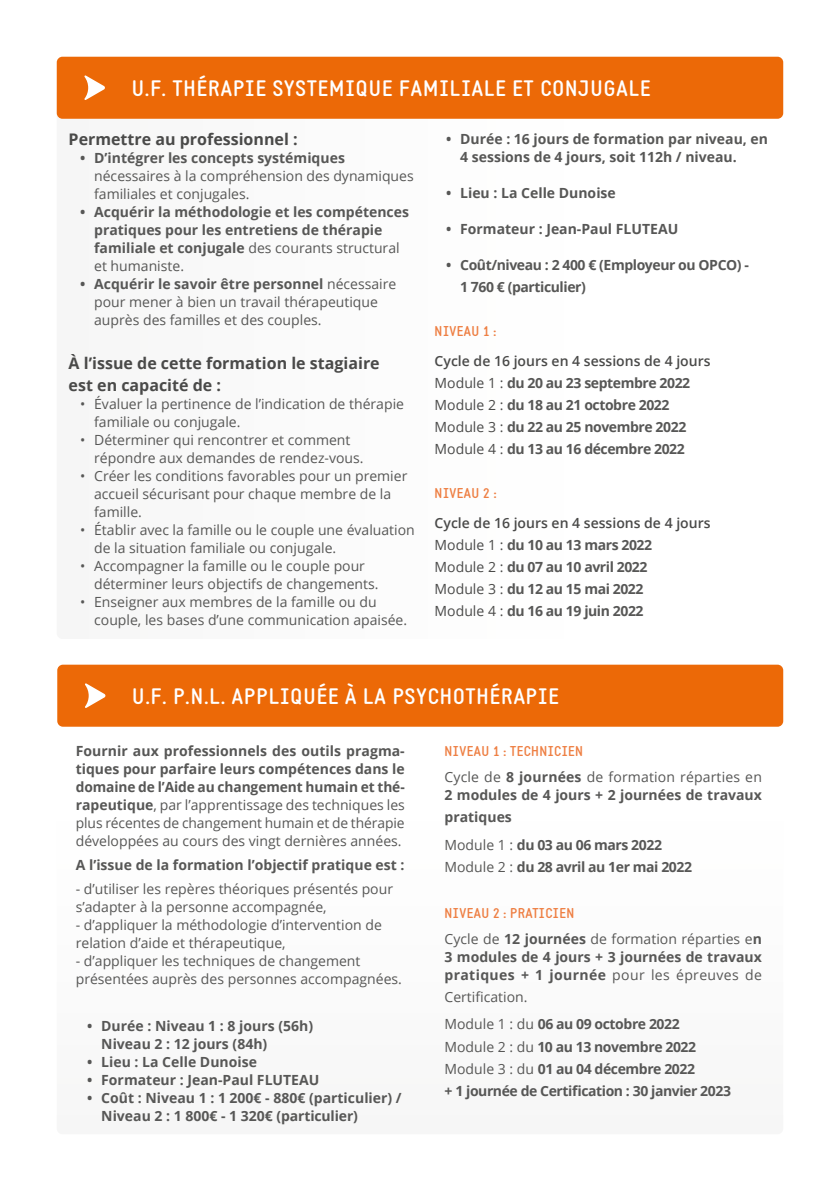
<style>
.page{position:relative;width:840px;height:1191px;background:#fff}
.page>*{position:absolute;margin:0;border:0;box-sizing:border-box;transform-origin:0 0}
.t1{font:700 22px "Static";letter-spacing:.04em;color:#fff}
.t2{font:700 16px/22px "Open Sans";color:#4a4a49}
.t3{font:700 14px/18px "Open Sans";color:#575756}
.t4{font:14px/18px "Open Sans";color:#575756}
.t5{font:700 14px/22px "Open Sans";letter-spacing:-.03em;color:#575756}
.t6{font:700 14px "Static";letter-spacing:.025em;color:#ee7f43}
.s1{font-weight:400}
.s2{font-weight:700}
.s3{font-weight:600;color:#4a4a49}
.s4{font-weight:400;color:#4a4a49}
</style>
<div class="page">
<div style="left:57px;top:57px;width:725px;height:62px;background:#ec6907;border-radius:6px"></div>
<svg style="left:84px;top:75px;width:21px;height:25px"></svg>
<div style="left:57px;top:664px;width:725px;height:62px;background:#ec6907;border-radius:6px"></div>
<svg style="left:85px;top:683px;width:20px;height:25px"></svg>
<h1 class="t1" style="left:132px;top:75px;width:520px">U.F. THÉRAPIE SYSTEMIQUE FAMILIALE ET CONJUGALE</h1>
<p class="t2" style="left:69px;top:128px;width:230px">Permettre au professionnel :</p>
<p class="t3" style="left:80px;top:149px;width:266px">• D’intégrer les concepts systémiques</p>
<p class="t4" style="left:94px;top:167px;width:321px">nécessaires à la compréhension des dynamiques familiales et conjugales.</p>
<p class="t3" style="left:94px;top:203px;width:316px;text-indent:-14px">• Acquérir la méthodologie et les compétences pratiques pour les entretiens de thérapie familiale et conjugale <span class="s1">des courants structural et humaniste.</span></p>
<p class="t4" style="left:94px;top:275px;width:303px;text-indent:-14px"><span class="s2">• Acquérir le savoir être personnel</span> nécessaire pour mener à bien un travail thérapeutique auprès des familles et des couples.</p>
<p class="t2" style="left:69px;top:352px;width:312px">À l’issue de cette formation le stagiaire est en capacité de :</p>
<p class="t4" style="left:94px;top:395px;width:311px;text-indent:-14px">• Évaluer la pertinence de l’indication de thérapie familiale ou conjugale.</p>
<p class="t4" style="left:94px;top:431px;width:271px;text-indent:-14px">• Déterminer qui rencontrer et comment répondre aux demandes de rendez-vous.</p>
<p class="t4" style="left:94px;top:467px;width:314px;text-indent:-14px">• Créer les conditions favorables pour un premier accueil sécurisant pour chaque membre de la famille.</p>
<p class="t4" style="left:94px;top:521px;width:322px;text-indent:-14px">• Établir avec la famille ou le couple une évaluation de la situation familiale ou conjugale.</p>
<p class="t4" style="left:94px;top:557px;width:286px;text-indent:-14px">• Accompagner la famille ou le couple pour déterminer leurs objectifs de changements.</p>
<p class="t4" style="left:94px;top:593px;width:314px;text-indent:-14px">• Enseigner aux membres de la famille ou du couple, les bases d’une communication apaisée.</p>
<p class="t3" style="left:460px;top:129px;width:309px;text-indent:-14px">• Durée : 16 jours de formation par niveau, en<br>4 sessions de 4 jours, soit 112h / niveau.</p>
<p class="t3" style="left:445px;top:183px;width:171px">• Lieu : La Celle Dunoise</p>
<p class="t3" style="left:445px;top:219px;width:234px">• Formateur : Jean-Paul FLUTEAU</p>
<p class="t5" style="left:460px;top:253px;width:290px;text-indent:-14px">• Coût/niveau : 2 400 € (Employeur ou OPCO) -<br>1 760 € (particulier)</p>
<p class="t6" style="left:434px;top:322px;width:63px">NIVEAU 1 :</p>
<p class="t5" style="left:434px;top:349px;width:277px"><span class="s3">Cycle de 16 jours en 4 sessions de 4 jours </span><span class="s4">Module 1 :</span> du 20 au 23 septembre 2022<br><span class="s4">Module 2 :</span> du 18 au 21 octobre 2022<br><span class="s4">Module 3 :</span> du 22 au 25 novembre 2022<br><span class="s4">Module 4 :</span> du 13 au 16 décembre 2022</p>
<p class="t6" style="left:434px;top:484px;width:63px">NIVEAU 2 :</p>
<p class="t5" style="left:434px;top:511px;width:277px"><span class="s3">Cycle de 16 jours en 4 sessions de 4 jours<br></span><span class="s4">Module 1 :</span> du 10 au 13 mars 2022<br><span class="s4">Module 2 :</span> du 07 au 10 avril 2022<br><span class="s4">Module 3 :</span> du 12 au 15 mai 2022<br><span class="s4">Module 4 :</span> du 16 au 19 juin 2022</p>
<h1 class="t1" style="left:132px;top:683px;width:428px">U.F. P.N.L. APPLIQUÉE À LA PSYCHOTHÉRAPIE</h1>
<p class="t3" style="left:76px;top:742px;width:330px;text-align:justify">Fournir aux professionnels des outils pragma&shy;tiques pour parfaire leurs compétences dans le domaine de l’Aide au changement humain et thé&shy;rapeutique<span class="s1">, par l’apprentissage des techniques les plus récentes de changement humain et de thérapie développées au cours des vingt dernières années.</span></p>
<p class="t3" style="left:76px;top:855px;width:330px">A l’issue de la formation l’objectif pratique est :</p>
<p class="t4" style="left:76px;top:879px;width:318px">- d’utiliser les repères théoriques présentés pour s’adapter à la personne accompagnée,</p>
<p class="t4" style="left:76px;top:915px;width:307px">- d’appliquer la méthodologie d’intervention de relation d’aide et thérapeutique,</p>
<p class="t4" style="left:76px;top:951px;width:327px">- d’appliquer les techniques de changement présentées auprès des personnes accompagnées.</p>
<p class="t3" style="left:101px;top:1016px;width:213px;text-indent:-14px">• Durée : Niveau 1 : 8 jours (56h)<br>Niveau 2 : 12 jours (84h)</p>
<p class="t3" style="left:87px;top:1052px;width:171px">• Lieu : La Celle Dunoise</p>
<p class="t3" style="left:87px;top:1070px;width:234px">• Formateur : Jean-Paul FLUTEAU</p>
<p class="t3" style="left:101px;top:1088px;width:302px;text-indent:-14px">• Coût : Niveau 1 : 1 200€ - 880€ (particulier) /<br>Niveau 2 : 1 800€ - 1 320€ (particulier)</p>
<p class="t6" style="left:444px;top:742px;width:140px">NIVEAU 1 : TECHNICIEN</p>
<p class="t3" style="left:444px;top:767px;width:319px"><span class="s1">Cycle de</span> 8 journées <span class="s1">de formation réparties en<br></span>2 modules de 4 jours + 2 journées de travaux</p>
<p class="t5" style="left:444px;top:803px;width:219px;line-height:27.6px">pratiques<br><span class="s1">Module 1 :</span> du 03 au 06 mars 2022</p>
<p class="t5" style="left:444px;top:855px;width:249px"><span class="s1">Module 2 :</span> du 28 avril au 1er mai 2022</p>
<p class="t6" style="left:444px;top:904px;width:131px">NIVEAU 2 : PRATICIEN</p>
<p class="t3" style="left:444px;top:929px;width:319px;text-align:justify"><span class="s1">Cycle de</span> 12 journées <span class="s1">de formation réparties e</span>n 3 modules de 4 jours + 3 journées de travaux pratiques + 1 journée <span class="s1">pour les épreuves de</span></p>
<p class="t4" style="left:444px;top:982px;width:236px;line-height:27.6px">Certification.<br>Module 1 : du <span class="s2">06 au 09 octobre 2022</span></p>
<p class="t5" style="left:444px;top:1035px;width:288px"><span class="s1">Module 2 : du</span> 10 au 13 novembre 2022<br><span class="s1">Module 3 : du</span> 01 au 04 décembre 2022<br>+ 1 journée de Certification : 30 janvier 2023</p>
</div>
